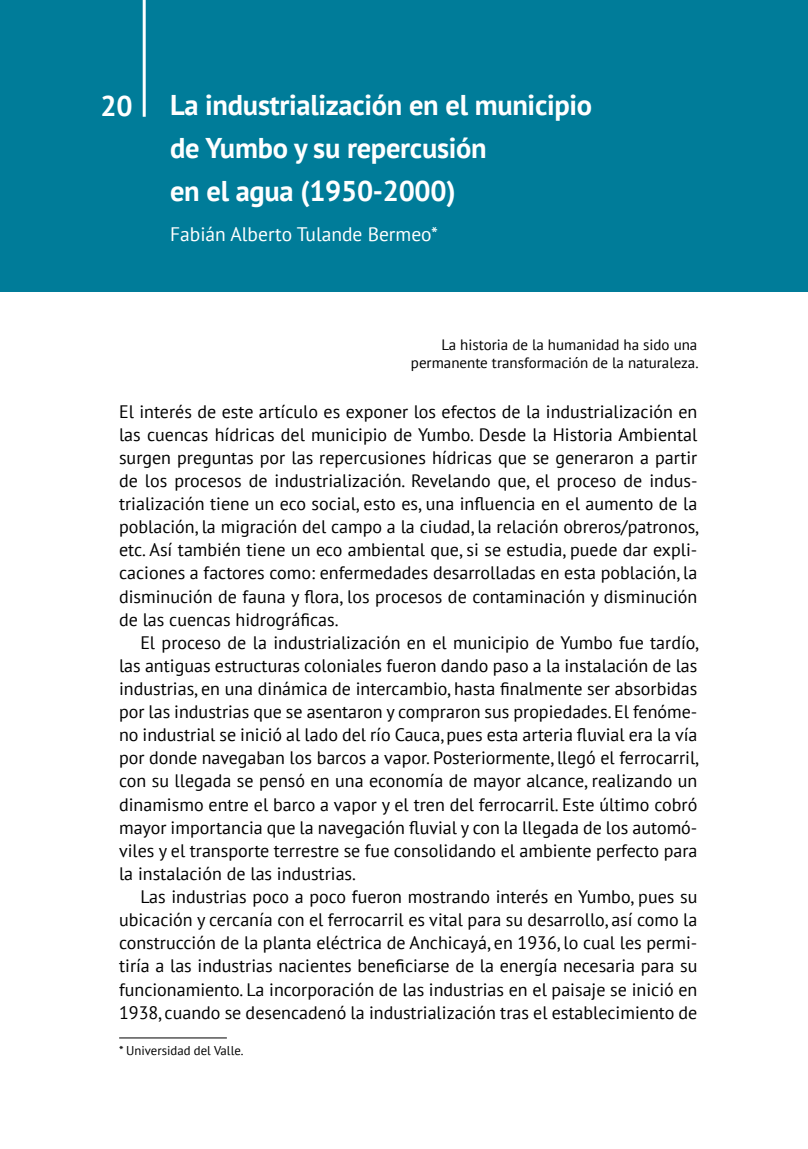
<style>
.page{position:relative;width:808px;height:1149px;background:#fff}
.page>*{position:absolute;margin:0;border:0;box-sizing:border-box;transform-origin:0 0}
.t1{font:700 28.5px/42.8px "PT Sans";letter-spacing:-.01em;color:#fff}
.t2{font:19.5px "PT Sans";color:#fff}
.t3{font:18px/23.1px "PT Sans";color:#000;text-align:justify}
.t4{font:15px/18px "PT Sans";color:#000;text-align:right}
.t5{font:12.75px "PT Sans";color:#000}
</style>
<div class="page">
<div style="left:0;top:0;width:808px;height:291px;background:#007c99"></div>
<hr style="left:143px;top:0;width:3px;height:117px;background:#fff">
<hr style="left:119px;top:1037px;width:108px;height:1px;background:#000">
<h1 class="t1" style="left:100px;top:84px;width:34px">20</h1>
<h1 class="t1" style="left:170px;top:83px;width:424px">La industrialización en el municipio de Yumbo y su repercusión<br>en el agua (1950-2000)</h1>
<p class="t2" style="left:170px;top:221px;width:270px">Fabián Alberto Tulande Bermeo*</p>
<p class="t4" style="left:411px;top:335px;width:289px">La historia de la humanidad ha sido una permanente transformación de la naturaleza.</p>
<p class="t3" style="left:119px;top:399px;width:581px">El interés de este artículo es exponer los efectos de la industrialización en las cuencas hídricas del municipio de Yumbo. Desde la Historia Ambiental surgen preguntas por las repercusiones hídricas que se generaron a partir de los procesos de industrialización. Revelando que, el proceso de indus&shy;trialización tiene un eco social, esto es, una influencia en el aumento de la población, la migración del campo a la ciudad, la relación obreros/patronos, etc. Así también tiene un eco ambiental que, si se estudia, puede dar expli&shy;caciones a factores como: enfermedades desarrolladas en esta población, la disminución de fauna y flora, los procesos de contaminación y disminución de las cuencas hidrográficas.</p>
<p class="t3" style="left:119px;top:630px;width:581px;text-indent:21px">El proceso de la industrialización en el municipio de Yumbo fue tardío, las antiguas estructuras coloniales fueron dando paso a la instalación de las industrias, en una dinámica de intercambio, hasta finalmente ser absorbidas por las industrias que se asentaron y compraron sus propiedades. El fenóme&shy;no industrial se inició al lado del río Cauca, pues esta arteria fluvial era la vía por donde navegaban los barcos a vapor. Posteriormente, llegó el ferrocarril, con su llegada se pensó en una economía de mayor alcance, realizando un dinamismo entre el barco a vapor y el tren del ferrocarril. Este último cobró mayor importancia que la navegación fluvial y con la llegada de los automó&shy;viles y el transporte terrestre se fue consolidando el ambiente perfecto para la instalación de las industrias.</p>
<p class="t3" style="left:119px;top:884px;width:580px;text-indent:21px">Las industrias poco a poco fueron mostrando interés en Yumbo, pues su ubicación y cercanía con el ferrocarril es vital para su desarrollo, así como la construcción de la planta eléctrica de Anchicayá, en 1936, lo cual les permi&shy;tiría a las industrias nacientes beneficiarse de la energía necesaria para su funcionamiento. La incorporación de las industrias en el paisaje se inició en 1938, cuando se desencadenó la industrialización tras el establecimiento de</p>
<p class="t5" style="left:119px;top:1042px;width:126px">* Universidad del Valle.</p>
</div>
